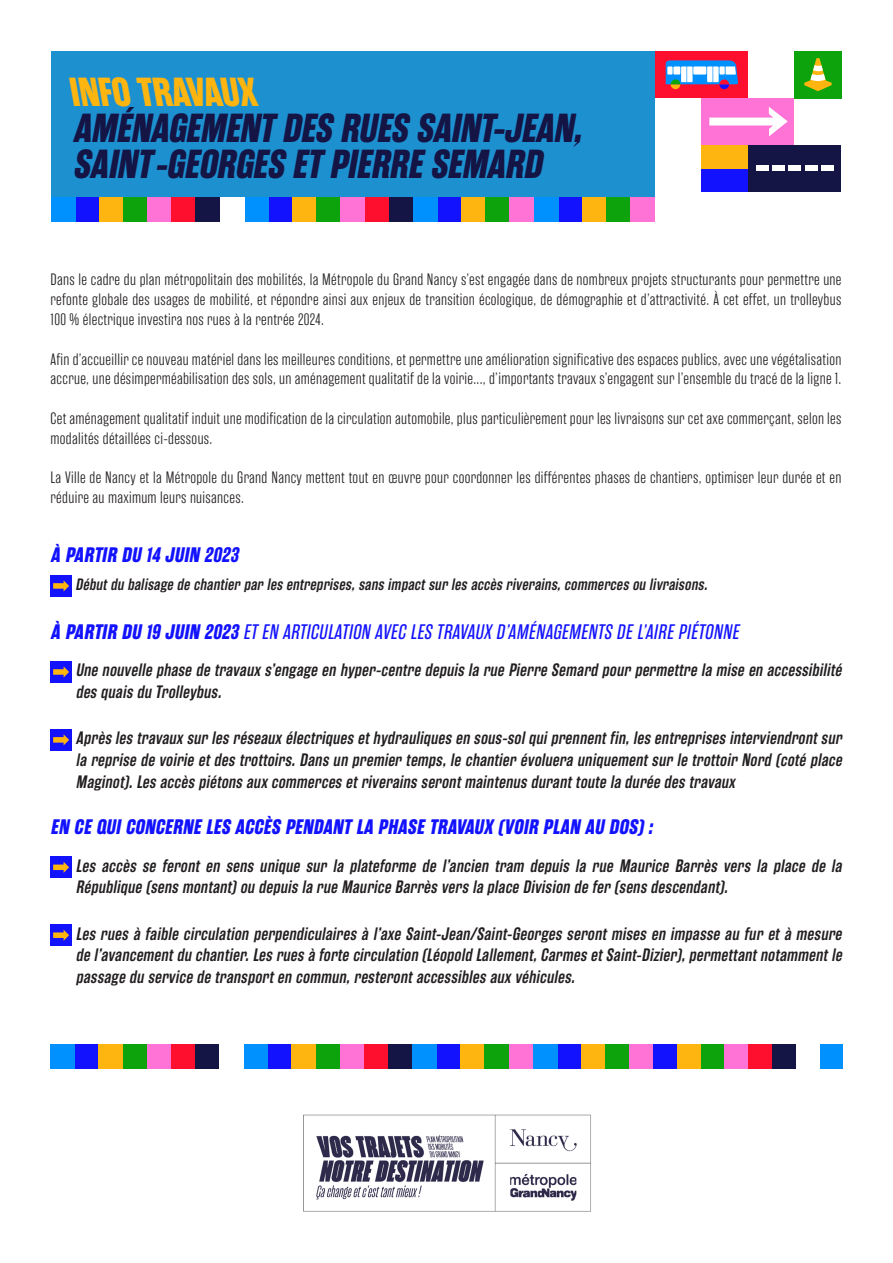
<style>
.page{position:relative;width:893px;height:1263px;background:#fff}
.page>*{position:absolute;margin:0;border:0;box-sizing:border-box;transform-origin:0 0}
.t1{font:italic 700 40.5px/36px "Rama Gothic E";color:#141445}
.t2{font:italic 700 40.5px "Rama Gothic E";color:#ffb50f}
.t3{font:italic 700 21px "Rama Gothic E";color:#1212ff}
.t4{font:italic 21px "Rama Gothic E";color:#1212ff}
.t5{font:italic 600 18px/21.6px "Rama Gothic E";color:#231f20}
.t6{font:300 16.5px/19.8px "Rama Gothic E";letter-spacing:.02em;color:#231f20}
.t7{font:italic 600 16.5px "Rama Gothic E";color:#231f20}
.s1{font-weight:700}
</style>
<div class="page">
<div style="left:655px;top:51px;width:93px;height:47px;background:#ff0f2e"></div>
<svg style="left:666px;top:60px;width:72px;height:29px;background:#839bd1"></svg>
<div style="left:51px;top:575px;width:21px;height:21px;background:#1212ff"></div>
<svg style="left:53px;top:580px;width:16px;height:11px"></svg>
<div style="left:51px;top:661px;width:21px;height:21px;background:#1212ff"></div>
<svg style="left:53px;top:666px;width:16px;height:11px"></svg>
<div style="left:51px;top:729px;width:21px;height:21px;background:#1212ff"></div>
<svg style="left:53px;top:734px;width:16px;height:11px"></svg>
<div style="left:51px;top:857px;width:21px;height:21px;background:#1212ff"></div>
<svg style="left:53px;top:862px;width:16px;height:11px"></svg>
<div style="left:51px;top:924px;width:21px;height:22px;background:#1212ff"></div>
<svg style="left:53px;top:930px;width:16px;height:11px"></svg>
<div style="left:51px;top:51px;width:604px;height:152px;background:#1d90d0"></div>
<div style="left:268px;top:197px;width:24px;height:25px;background:#1212ff"></div>
<div style="left:244px;top:197px;width:24px;height:25px;background:#0091ff"></div>
<div style="left:292px;top:197px;width:25px;height:25px;background:#ffb50f"></div>
<div style="left:317px;top:197px;width:24px;height:25px;background:#0da30d"></div>
<div style="left:341px;top:197px;width:24px;height:25px;background:#ff73d6"></div>
<div style="left:365px;top:197px;width:24px;height:25px;background:#ff0f2e"></div>
<div style="left:389px;top:197px;width:24px;height:25px;background:#141445"></div>
<div style="left:75px;top:197px;width:24px;height:25px;background:#1212ff"></div>
<div style="left:51px;top:197px;width:24px;height:25px;background:#0091ff"></div>
<div style="left:99px;top:197px;width:24px;height:25px;background:#ffb50f"></div>
<div style="left:123px;top:197px;width:25px;height:25px;background:#0da30d"></div>
<div style="left:148px;top:197px;width:24px;height:25px;background:#ff73d6"></div>
<div style="left:172px;top:197px;width:24px;height:25px;background:#ff0f2e"></div>
<div style="left:196px;top:197px;width:24px;height:25px;background:#141445"></div>
<div style="left:220px;top:197px;width:24px;height:25px;background:#fff"></div>
<div style="left:437px;top:197px;width:24px;height:25px;background:#1212ff"></div>
<div style="left:413px;top:197px;width:24px;height:25px;background:#0091ff"></div>
<div style="left:461px;top:197px;width:25px;height:25px;background:#ffb50f"></div>
<div style="left:486px;top:197px;width:24px;height:25px;background:#0da30d"></div>
<div style="left:510px;top:197px;width:24px;height:25px;background:#ff73d6"></div>
<div style="left:558px;top:197px;width:24px;height:25px;background:#1212ff"></div>
<div style="left:534px;top:197px;width:24px;height:25px;background:#0091ff"></div>
<div style="left:582px;top:197px;width:24px;height:25px;background:#ffb50f"></div>
<div style="left:606px;top:197px;width:25px;height:25px;background:#0da30d"></div>
<div style="left:631px;top:197px;width:24px;height:25px;background:#ff73d6"></div>
<div style="left:747px;top:145px;width:93px;height:47px;background:#141445"></div>
<div style="left:756px;top:166px;width:12px;height:5px;background:#fff"></div>
<div style="left:772px;top:166px;width:13px;height:5px;background:#fff"></div>
<div style="left:788px;top:166px;width:13px;height:5px;background:#fff"></div>
<div style="left:821px;top:166px;width:13px;height:5px;background:#fff"></div>
<div style="left:805px;top:166px;width:12px;height:5px;background:#fff"></div>
<div style="left:701px;top:168px;width:47px;height:24px;background:#1212ff"></div>
<div style="left:701px;top:145px;width:47px;height:23px;background:#ffb50f"></div>
<div style="left:701px;top:98px;width:93px;height:47px;background:#ff73d6"></div>
<svg style="left:709px;top:107px;width:79px;height:29px"></svg>
<div style="left:794px;top:51px;width:47px;height:47px;background:#0da30d"></div>
<svg style="left:804px;top:58px;width:28px;height:33px"></svg>
<img style="left:303px;top:1114px;width:288px;height:98px">
<div style="left:268px;top:1044px;width:24px;height:25px;background:#1212ff"></div>
<div style="left:244px;top:1044px;width:24px;height:25px;background:#0091ff"></div>
<div style="left:292px;top:1044px;width:24px;height:25px;background:#ffb50f"></div>
<div style="left:316px;top:1044px;width:24px;height:25px;background:#0da30d"></div>
<div style="left:340px;top:1044px;width:24px;height:25px;background:#ff73d6"></div>
<div style="left:364px;top:1044px;width:24px;height:25px;background:#ff0f2e"></div>
<div style="left:388px;top:1044px;width:24px;height:25px;background:#141445"></div>
<div style="left:75px;top:1044px;width:24px;height:25px;background:#1212ff"></div>
<div style="left:51px;top:1044px;width:24px;height:25px;background:#0091ff"></div>
<div style="left:99px;top:1044px;width:24px;height:25px;background:#ffb50f"></div>
<div style="left:123px;top:1044px;width:24px;height:25px;background:#0da30d"></div>
<div style="left:147px;top:1044px;width:24px;height:25px;background:#ff73d6"></div>
<div style="left:171px;top:1044px;width:24px;height:25px;background:#ff0f2e"></div>
<div style="left:195px;top:1044px;width:24px;height:25px;background:#141445"></div>
<div style="left:437px;top:1044px;width:24px;height:25px;background:#1212ff"></div>
<div style="left:412px;top:1044px;width:25px;height:25px;background:#0091ff"></div>
<div style="left:461px;top:1044px;width:24px;height:25px;background:#ffb50f"></div>
<div style="left:485px;top:1044px;width:24px;height:25px;background:#0da30d"></div>
<div style="left:509px;top:1044px;width:24px;height:25px;background:#ff73d6"></div>
<div style="left:557px;top:1044px;width:24px;height:25px;background:#1212ff"></div>
<div style="left:533px;top:1044px;width:24px;height:25px;background:#0091ff"></div>
<div style="left:581px;top:1044px;width:24px;height:25px;background:#ffb50f"></div>
<div style="left:605px;top:1044px;width:25px;height:25px;background:#0da30d"></div>
<div style="left:630px;top:1044px;width:24px;height:25px;background:#ff73d6"></div>
<div style="left:819px;top:1044px;width:24px;height:25px;background:#0091ff"></div>
<div style="left:653px;top:1044px;width:24px;height:25px;background:#1212ff"></div>
<div style="left:677px;top:1044px;width:24px;height:25px;background:#ffb50f"></div>
<div style="left:701px;top:1044px;width:24px;height:25px;background:#0da30d"></div>
<div style="left:725px;top:1044px;width:23px;height:25px;background:#ff73d6"></div>
<div style="left:748px;top:1044px;width:24px;height:25px;background:#ff0f2e"></div>
<div style="left:772px;top:1044px;width:24px;height:25px;background:#141445"></div>
<p class="t2" style="left:73px;top:69px;width:196px">INFO TRAVAUX</p>
<p class="t1" style="left:73px;top:111px;width:518px">AMÉNAGEMENTDES RUES SAINT-JEAN,<br>SAINT-GEORGES ETPIERRESEMARD</p>
<p class="t6" style="left:51px;top:270px;width:792px;text-align:justify">Dans le cadre du plan métropolitain des mobilités, la Métropole du Grand Nancy s’est engagée dans de nombreux projets structurants pour permettre une refonte globale des usages de mobilité, et répondre ainsi aux enjeux de transition écologique, de démographie et d’attractivité. À cet effet, un trolleybus 100 % électrique investira nos rues à la rentrée 2024.</p>
<p class="t6" style="left:51px;top:349px;width:792px">Afin d’accueillir ce nouveau matériel dans les meilleures conditions, et permettre une amélioration significative des espaces publics, avec une végétalisation accrue, une désimperméabilisation des sols, un aménagement qualitatif de la voirie..., d’importants travaux s’engagent sur l’ensemble du tracé de la ligne 1.</p>
<p class="t6" style="left:51px;top:409px;width:792px">Cet aménagement qualitatif induit une modification de la circulation automobile, plus particulièrement pour les livraisons sur cet axe commerçant, selon les modalités détaillées ci-dessous.</p>
<p class="t6" style="left:51px;top:468px;width:792px">La Ville de Nancy et la Métropole du Grand Nancy mettent tout en œuvre pour coordonner les différentes phases de chantiers, optimiser leur durée et en réduire au maximum leurs nuisances.</p>
<p class="t3" style="left:51px;top:543px;width:193px">À PARTIR DU 14 JUIN 2023</p>
<p class="t7" style="left:75px;top:576px;width:637px">Débutdu balisage de chantier par les entreprises,sans impactsur les accès riverains,commerces ou livraisons.</p>
<p class="t4" style="left:51px;top:620px;width:694px"><span class="s1">À PARTIR DU 19 JUIN 2023</span> ETEN ARTICULATION AVEC LES TRAVAUX D’AMÉNAGEMENTS DE L’AIRE PIÉTONNE</p>
<p class="t5" style="left:76px;top:660px;width:771px">Une nouvelle phase de travaux s’engage en hyper-centre depuis la rue Pierre Semard pour permettre la mise en accessibilité des quais du Trolleybus.</p>
<p class="t5" style="left:76px;top:728px;width:771px;text-align:justify">Après les travaux sur les réseaux électriques ethydrauliques en sous-solquiprennentfin,les entreprises interviendrontsur la reprise de voirie etdes trottoirs.Dans un premier temps,le chantier évoluera uniquementsur le trottoir Nord (coté place Maginot).Les accès piétons aux commerces etriverains serontmaintenus duranttoute la durée des travaux</p>
<p class="t3" style="left:51px;top:815px;width:608px">EN CE QUICONCERNE LES ACCÈS PENDANT LA PHASE TRAVAUX (VOIR PLAN AU DOS):</p>
<p class="t5" style="left:76px;top:855px;width:771px">Les accès se feront en sens unique sur la plateforme de l’ancien tram depuis la rue Maurice Barrès vers la place de la<br>République (sens montant)ou depuis la rue Maurice Barrès vers la place Division de fer (sens descendant).</p>
<p class="t5" style="left:76px;top:923px;width:771px;text-align:justify">Les rues à faible circulation perpendiculaires à l’axe Saint-Jean/Saint-Georges seront mises en impasse au fur et à mesure de l’avancementdu chantier.Les rues à forte circulation (Léopold Lallement,Carmes etSaint-Dizier),permettantnotammentle passage du service de transporten commun,resterontaccessibles aux véhicules.</p>
</div>
